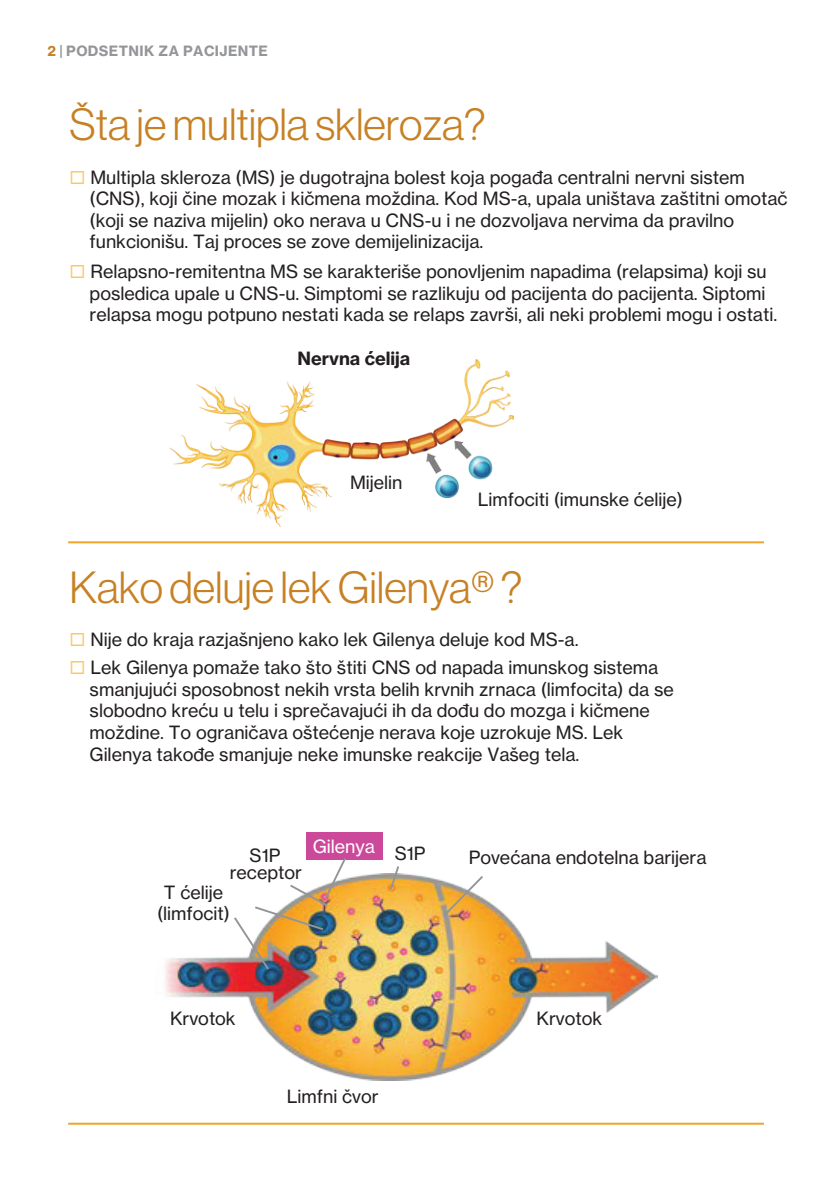
<style>
.page{position:relative;width:840px;height:1191px;background:#fff}
.page>*{position:absolute;margin:0;border:0;box-sizing:border-box;transform-origin:0 0}
.t1{font:300 44px "Volta Modern Display 45";color:#c78124}
.t2{font:18px/21.6px "Volta Modern Text 55 Roman";color:#231f20}
.t3{font:700 18px "Volta Modern Text 75";color:#231f20}
.t4{font:18px "Volta Modern Text 55 Roman";color:#fff}
.t5{font:700 14px "Volta Modern Text 75";letter-spacing:.03em;color:#939598}
.s1{color:#c78124}
.s2{color:#fec65f}
</style>
<div class="page">
<img style="left:170px;top:359px;width:343px;height:167px">
<img style="left:165px;top:873px;width:491px;height:207px">
<div style="left:306px;top:832px;width:77px;height:28px;background:#cc489a"></div>
<svg style="left:442px;top:874px;width:42px;height:43px"></svg>
<svg style="left:388px;top:866px;width:12px;height:24px"></svg>
<img style="left:232px;top:858px;width:115px;height:113px">
<hr style="left:68px;top:541px;width:695px;height:2px;background:#efa529">
<hr style="left:68px;top:1122px;width:695px;height:2px;background:#efa529">
<p class="t5" style="left:47px;top:42px;width:222px"><span class="s1">2</span> | PODSETNIK ZA PACIJENTE</p>
<h1 class="t1" style="left:70px;top:100px;width:417px">Šta je multipla skleroza?</h1>
<p class="t2" style="left:90px;top:166px;width:699px;text-indent:-20px"><span class="s2">◻</span> Multipla skleroza (MS) je dugotrajna bolest koja pogađa centralni nervni sistem (CNS), koji čine mozak i kičmena moždina. Kod MS-a, upala uništava zaštitni omotač (koji se naziva mijelin) oko nerava u CNS-u i ne dozvoljava nervima da pravilno funkcionišu. Taj proces se zove demijelinizacija.</p>
<p class="t2" style="left:90px;top:260px;width:688px;text-indent:-20px"><span class="s2">◻</span> Relapsno-remitentna MS se karakteriše ponovljenim napadima (relapsima) koji su posledica upale u CNS-u. Simptomi se razlikuju od pacijenta do pacijenta. Siptomi relapsa mogu potpuno nestati kada se relaps završi, ali neki problemi mogu i ostati.</p>
<p class="t3" style="left:297px;top:347px;width:114px">Nervna ćelija</p>
<p class="t2" style="left:350px;top:472px;width:54px">Mijelin</p>
<p class="t2" style="left:477px;top:488px;width:206px">Limfociti (imunske ćelije)</p>
<h1 class="t1" style="left:70px;top:563px;width:454px">Kako deluje lek Gilenya® ?</h1>
<p class="t2" style="left:70px;top:629px;width:510px"><span class="s2">◻</span> Nije do kraja razjašnjeno kako lek Gilenya deluje kod MS-a.</p>
<p class="t2" style="left:90px;top:656px;width:585px;text-indent:-20px"><span class="s2">◻</span> Lek Gilenya pomaže tako što štiti CNS od napada imunskog sistema smanjujući sposobnost nekih vrsta belih krvnih zrnaca (limfocita) da se slobodno kreću u telu i sprečavajući ih da dođu do mozga i kičmene moždine. To ograničava oštećenje nerava koje uzrokuje MS. Lek Gilenya takođe smanjuje neke imunske reakcije Vašeg tela.</p>
<p class="t4" style="left:312px;top:835px;width:64px">Gilenya</p>
<p class="t2" style="left:249px;top:844px;width:32px">S1P</p>
<p class="t2" style="left:394px;top:842px;width:32px">S1P</p>
<p class="t2" style="left:229px;top:861px;width:74px">receptor</p>
<p class="t2" style="left:157px;top:881px;width:74px;text-align:center">T ćelije (limfocit)</p>
<p class="t2" style="left:468px;top:847px;width:239px">Povećana endotelna barijera</p>
<p class="t2" style="left:170px;top:1007px;width:67px">Krvotok</p>
<p class="t2" style="left:536px;top:1007px;width:67px">Krvotok</p>
<p class="t2" style="left:287px;top:1085px;width:93px">Limfni čvor</p>
</div>
